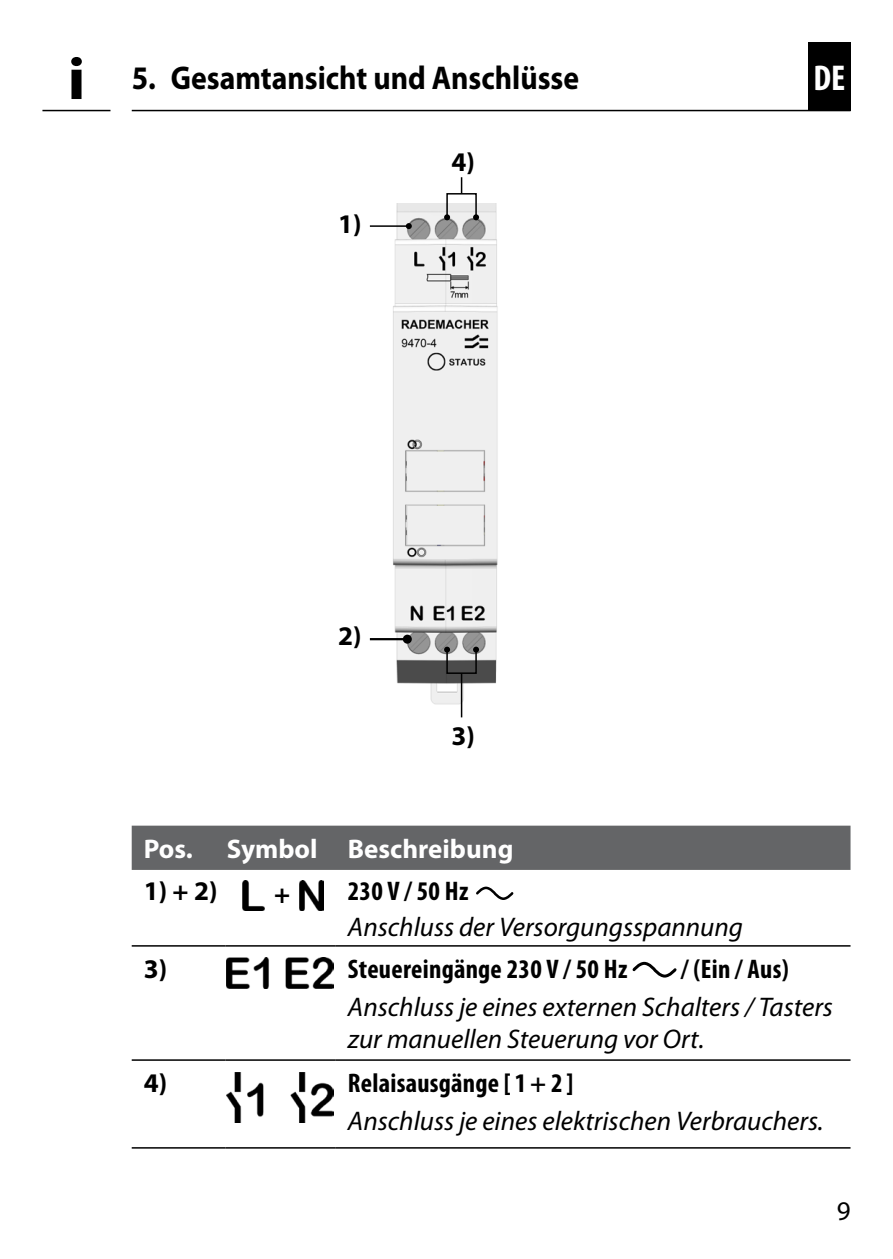
<style>
.page{position:relative;width:893px;height:1259px;background:#fff}
.page>*{position:absolute;margin:0;border:0;box-sizing:border-box;transform-origin:0 0}
.t1{font:700 condensed 36px "Myriad Pro";color:#fff}
.t2{font:700 33px "Myriad Pro";color:#000;scale:.9 1}
.t3{font:italic 27px/32.4px "Myriad Pro";color:#000}
.t4{font:700 condensed 27px "Myriad Pro";letter-spacing:.01em;color:#000}
.t5{font:700 27px "Myriad Pro";color:#fff}
.t6{font:700 27px "Myriad Pro";color:#000}
.t7{font:27px "Myriad Pro";color:#000}
.s1{font-size:60px}
</style>
<div class="page">
<div style="left:808px;top:42px;width:42px;height:69px;background:#000"></div>
<div style="left:132px;top:825px;width:718px;height:45px;background:#646567"></div>
<hr style="left:132px;top:945px;width:93px;height:1px;background:#000">
<hr style="left:225px;top:945px;width:111px;height:1px;background:#000">
<hr style="left:336px;top:945px;width:514px;height:1px;background:#000">
<hr style="left:132px;top:1059px;width:93px;height:1px;background:#000">
<hr style="left:225px;top:1059px;width:111px;height:1px;background:#000">
<hr style="left:336px;top:1059px;width:514px;height:1px;background:#000">
<hr style="left:132px;top:1147px;width:93px;height:1px;background:#000">
<hr style="left:225px;top:1147px;width:111px;height:1px;background:#000">
<hr style="left:336px;top:1147px;width:514px;height:1px;background:#000">
<img style="left:243px;top:880px;width:21px;height:31px">
<img style="left:300px;top:881px;width:24px;height:29px">
<svg style="left:476px;top:886px;width:37px;height:14px"></svg>
<img style="left:227px;top:958px;width:106px;height:30px">
<svg style="left:632px;top:961px;width:45px;height:17px"></svg>
<img style="left:227px;top:1072px;width:106px;height:50px">
<hr style="left:132px;top:110px;width:719px;height:1px;background:#000">
<hr style="left:42px;top:110px;width:68px;height:1px;background:#000">
<img style="left:391px;top:203px;width:107px;height:504px">
<hr style="left:370px;top:225px;width:39px;height:2px;background:#000">
<svg style="left:406px;top:223px;width:6px;height:6px"></svg>
<div style="left:446px;top:193px;width:31px;height:25px;border:2px solid #000"></div>
<svg style="left:473px;top:214px;width:6px;height:6px"></svg>
<svg style="left:444px;top:214px;width:6px;height:6px"></svg>
<svg style="left:461px;top:177px;width:1px;height:16px"></svg>
<hr style="left:370px;top:638px;width:37px;height:2px;background:#000">
<div style="left:403px;top:634px;width:9px;height:9px;background:#000;border-radius:50%"></div>
<div style="left:446px;top:649px;width:31px;height:25px;border:2px solid #000"></div>
<svg style="left:473px;top:646px;width:6px;height:6px"></svg>
<svg style="left:444px;top:646px;width:6px;height:6px"></svg>
<hr style="left:461px;top:673px;width:1px;height:44px;background:#000">
<p class="t2" style="left:67px;top:59px;width:570px"><span class="s1">i</span> 5. Gesamtansicht und Anschlüsse</p>
<p class="t6" style="left:338px;top:209px;width:25px">1)</p>
<p class="t6" style="left:452px;top:146px;width:25px">4)</p>
<p class="t6" style="left:338px;top:621px;width:25px">2)</p>
<p class="t6" style="left:452px;top:721px;width:25px">3)</p>
<h1 class="t1" style="left:813px;top:58px;width:33px">DE</h1>
<p class="t5" style="left:144px;top:833px;width:51px">Pos.</p>
<p class="t5" style="left:227px;top:833px;width:288px">Symbol Beschreibung</p>
<p class="t6" style="left:144px;top:876px;width:75px">1) + 2)</p>
<p class="t6" style="left:274px;top:878px;width:18px">+</p>
<p class="t4" style="left:348px;top:876px;width:122px">230 V / 50 Hz</p>
<p class="t3" style="left:348px;top:911px;width:397px">Anschluss der Versorgungsspannung</p>
<p class="t6" style="left:144px;top:954px;width:25px">3)</p>
<p class="t4" style="left:348px;top:954px;width:281px">Steuereingänge 230 V / 50 Hz</p>
<p class="t4" style="left:681px;top:954px;width:109px">/ (Ein / Aus)</p>
<p class="t3" style="left:348px;top:991px;width:487px">Anschluss je eines externen Schalters / Tasters zur manuellen Steuerung vor Ort.</p>
<p class="t6" style="left:144px;top:1068px;width:25px">4)</p>
<p class="t4" style="left:348px;top:1068px;width:227px">Relaisausgänge [ 1+ 2 ]</p>
<p class="t3" style="left:348px;top:1105px;width:477px">Anschluss je eines elektrischen Verbrauchers.</p>
<p class="t7" style="left:837px;top:1196px;width:15px">9</p>
</div>
